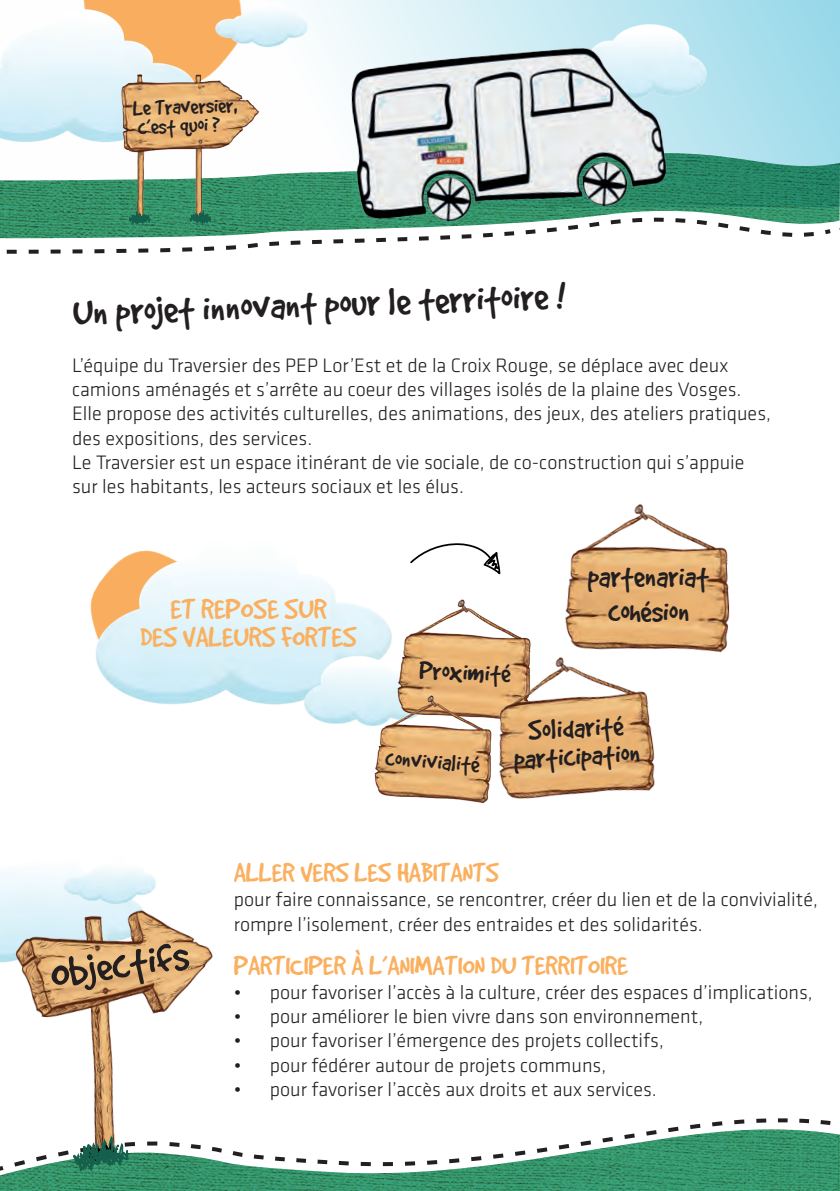
<style>
.page{position:relative;width:840px;height:1191px;background:#fff}
.page>*{position:absolute;margin:0;border:0;box-sizing:border-box;transform-origin:0 0}
.t1{font:46.4px "Good Dog Plain";color:#231f20}
.t2{font:42px "Good Dog Plain";color:#231f20}
.t3{font:32.6px/34.8px "Good Dog Plain";color:#231f20;text-align:center}
.t4{font:31.6px/28.2px "Good Dog Plain";color:#fab05f;text-align:center}
.t5{font:31px/28.2px "Good Dog Plain";color:#231f20;text-align:center}
.t6{font:30px "Good Dog Plain";color:#fab05f}
.t7{font:28px "Good Dog Plain";color:#231f20}
.t8{font:25.4px "Good Dog Plain";color:#231f20}
.t9{font:23.2px/18.8px "Good Dog Plain";color:#231f20}
.t10{font:300 20.2px/24.2px "Klavika";color:#231f20}
.s1{font-family:"Good Dog Cool"}
</style>
<div class="page">
<img style="left:90px;top:550px;width:276px;height:155px">
<svg style="left:668px;top:1118px;width:163px;height:11px"></svg>
<img style="left:0;top:878px;width:213px;height:202px">
<svg style="left:170px;top:1129px;width:668px;height:62px"></svg>
<hr style="left:838px;top:1129px;width:1px;height:62px;background:#1d9c74">
<img style="left:296px;top:650px;width:70px;height:74px">
<img style="left:59px;top:863px;width:99px;height:42px">
<img style="left:366px;top:599px;width:145px;height:90px">
<img style="left:347px;top:689px;width:100px;height:110px">
<img style="left:447px;top:632px;width:208px;height:172px">
<img style="left:520px;top:503px;width:210px;height:167px">
<svg style="left:410px;top:543px;width:91px;height:32px"></svg>
<svg style="left:0;top:0;width:839px;height:254px"></svg>
<svg style="left:0;top:1080px;width:170px;height:111px"></svg>
<p class="t9" style="left:133px;top:99px;width:105px;rotate:-2deg">Le Traversier, c’est quoi ?</p>
<h2 class="t2" style="left:72px;top:293px;width:494px;rotate:-2deg">Un projet innovant pour le territoire !</h2>
<p class="t10" style="left:72px;top:353px;width:700px">L’équipe du Traversier des PEP Lor’Est et de la Croix Rouge, se déplace avec deux camions aménagés et s’arrête au coeur des villages isolés de la plaine des Vosges.<br>Elle propose des activités culturelles, des animations, des jeux, des ateliers pratiques, des expositions, des services.<br>Le Traversier est un espace itinérant de vie sociale, de co-construction qui s’appuie sur les habitants, les acteurs sociaux et les élus.</p>
<h3 class="t4" style="left:140px;top:595px;width:218px">ET REPOSE SUR<br>DES VALEURS FORTES</h3>
<h3 class="t7" style="left:419px;top:657px;width:93px;rotate:2deg">Proximit<span class="s1">é</span></h3>
<h3 class="t3" style="left:587px;top:560px;width:123px">partenariat coh<span class="s1">é</span>sion</h3>
<p class="t8" style="left:386px;top:746px;width:96px;rotate:4deg">convivialit<span class="s1">é</span></p>
<h3 class="t5" style="left:511px;top:717px;width:128px;rotate:-3deg">Solidarit<span class="s1">é </span>participation</h3>
<h1 class="t1" style="left:47px;top:952px;width:141px;rotate:-8deg">Objectifs</h1>
<h3 class="t6" style="left:234px;top:858px;width:266px">ALLER VERS LES HABITANTS</h3>
<p class="t10" style="left:234px;top:888px;width:585px">pour faire connaissance, se rencontrer, créer du lien et de la convivialité, rompre l’isolement, créer des entraides et des solidarités.</p>
<h3 class="t6" style="left:234px;top:950px;width:395px">PARTICIPER <span class="s1">À</span> L’ANIMATION DU TERRITOIRE</h3>
<p class="t10" style="left:234px;top:980px;width:580px">• pour favoriser l’accès à la culture, créer des espaces d’implications,</p>
<p class="t10" style="left:234px;top:1004px;width:471px">• pour améliorer le bien vivre dans son environnement,</p>
<p class="t10" style="left:234px;top:1029px;width:431px">• pour favoriser l’émergence des projets collectifs,</p>
<p class="t10" style="left:234px;top:1053px;width:374px">• pour fédérer autour de projets communs,</p>
<p class="t10" style="left:234px;top:1077px;width:424px">• pour favoriser l’accès aux droits et aux services.</p>
</div>
